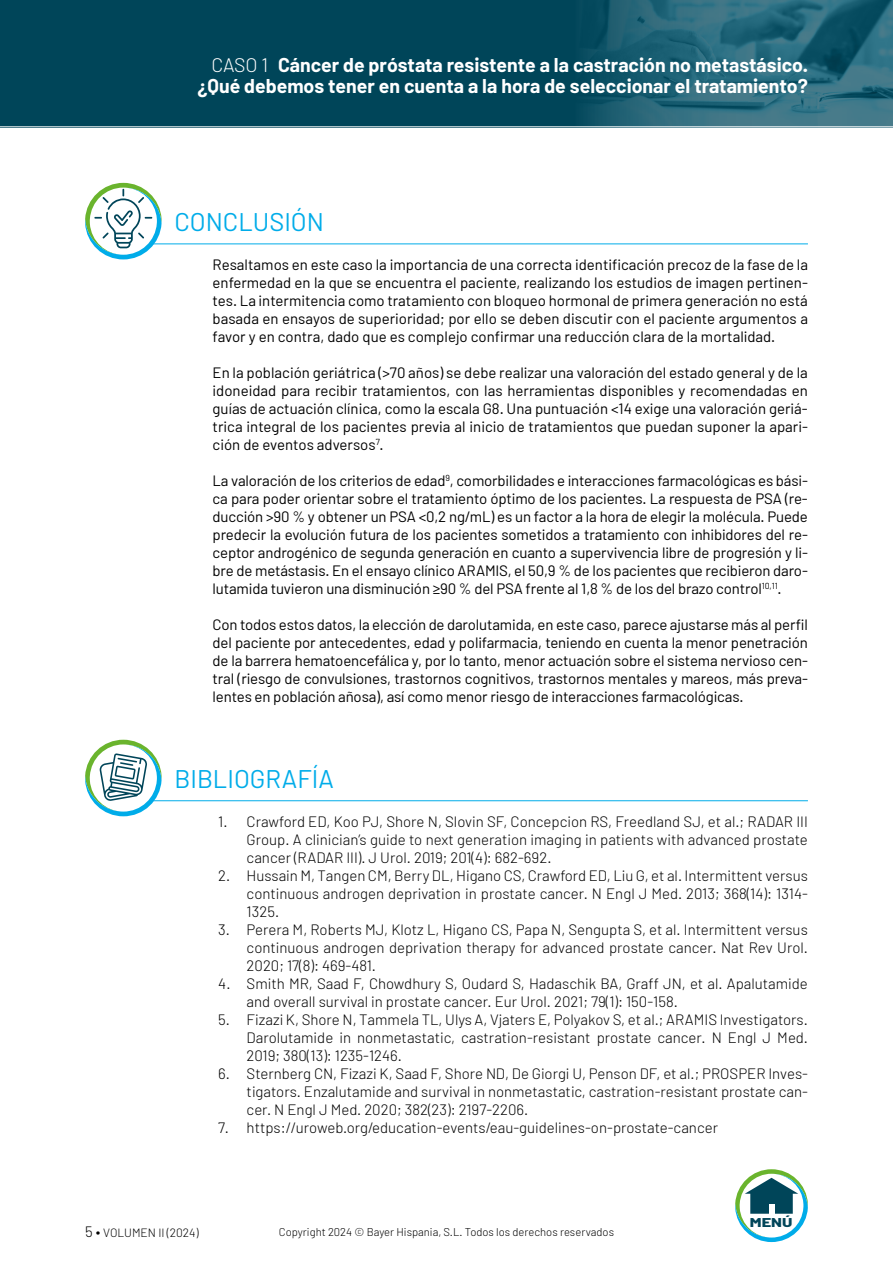
<style>
.page{position:relative;width:893px;height:1263px;background:#fff}
.page>*{position:absolute;margin:0;border:0;box-sizing:border-box;transform-origin:0 0}
.t1{font:25.5px "Barlow";color:#00ace9}
.t2{font:700 19.5px/21px "Barlow";color:#fff;text-align:right}
.t3{font:15px/18px "Barlow";letter-spacing:-.01em;color:#000;text-align:justify}
.t4{font:300 15px/18px "Barlow";color:#000;text-align:justify}
.t5{font:800 12.75px "Barlow";color:#004559;scale:1.3 1}
.t6{font:300 12px "Barlow";color:#000}
.t7{font:300 11.25px "Barlow";color:#000}
.s1{font-weight:300}
.s2{font-size:15px}
</style>
<div class="page">
<svg style="left:735px;top:1169px;width:73px;height:73px"></svg>
<div style="left:769px;top:1205px;width:5px;height:10px;background:#fff"></div>
<hr style="left:128px;top:243px;width:680px;height:1px;background:#00ace9">
<hr style="left:128px;top:800px;width:680px;height:1px;background:#00ace9">
<svg style="left:85px;top:183px;width:77px;height:76px"></svg>
<svg style="left:85px;top:740px;width:77px;height:76px"></svg>
<div style="left:0;top:0;width:893px;height:128px;background:#004559"></div>
<img style="left:572px;top:0;width:321px;height:128px">
<hr style="left:0;top:126px;width:893px;height:1px;background:#fff">
<h2 class="t2" style="left:198px;top:54px;width:612px"><span class="s1">CASO 1</span> Cáncer de próstata resistente a la castración no metastásico. ¿Qué debemos tener en cuenta a la hora de seleccionar el tratamiento?</h2>
<h1 class="t1" style="left:174px;top:206px;width:151px">CONCLUSIÓN</h1>
<p class="t3" style="left:213px;top:255px;width:597px">Resaltamos en este caso la importancia de una correcta identificación precoz de la fase de la enfermedad en la que se encuentra el paciente, realizando los estudios de imagen pertinen&shy;tes. La intermitencia como tratamiento con bloqueo hormonal de primera generación no está basada en ensayos de superioridad; por ello se deben discutir con el paciente argumentos a favor y en contra, dado que es complejo confirmar una reducción clara de la mortalidad.</p>
<p class="t3" style="left:213px;top:363px;width:597px">En la población geriátrica (&gt;70 años) se debe realizar una valoración del estado general y de la idoneidad para recibir tratamientos, con las herramientas disponibles y recomendadas en guías de actuación clínica, como la escala G8. Una puntuación &lt;14 exige una valoración geriá&shy;trica integral de los pacientes previa al inicio de tratamientos que puedan suponer la apari&shy;ción de eventos adversos<sup>7</sup>.</p>
<p class="t3" style="left:213px;top:471px;width:597px">La valoración de los criterios de edad<sup>9</sup>, comorbilidades e interacciones farmacológicas es bási&shy;ca para poder orientar sobre el tratamiento óptimo de los pacientes. La respuesta de PSA (re&shy;ducción &gt;90 % y obtener un PSA &lt;0,2 ng/mL) es un factor a la hora de elegir la molécula. Puede predecir la evolución futura de los pacientes sometidos a tratamiento con inhibidores del re&shy;ceptor androgénico de segunda generación en cuanto a supervivencia libre de progresión y li&shy;bre de metástasis. En el ensayo clínico ARAMIS, el 50,9 % de los pacientes que recibieron daro&shy;lutamida tuvieron una disminución ≥90 % del PSA frente al 1,8 % de los del brazo control<sup>10,11</sup>.</p>
<p class="t3" style="left:213px;top:615px;width:597px">Con todos estos datos, la elección de darolutamida, en este caso, parece ajustarse más al perfil del paciente por antecedentes, edad y polifarmacia, teniendo en cuenta la menor penetración de la barrera hematoencefálica y, por lo tanto, menor actuación sobre el sistema nervioso cen&shy;tral (riesgo de convulsiones, trastornos cognitivos, trastornos mentales y mareos, más preva&shy;lentes en población añosa), así como menor riesgo de interacciones farmacológicas.</p>
<h1 class="t1" style="left:174px;top:763px;width:161px">BIBLIOGRAFÍA</h1>
<p class="t4" style="left:247px;top:812px;width:563px;text-indent:-28px">1. Crawford ED, Koo PJ, Shore N, Slovin SF, Concepcion RS, Freedland SJ, et al.; RADAR III Group. A clinician’s guide to next generation imaging in patients with advanced prostate cancer (RADAR III). J Urol. 2019; 201(4): 682-692.</p>
<p class="t4" style="left:247px;top:866px;width:563px;text-indent:-28px">2. Hussain M, Tangen CM, Berry DL, Higano CS, Crawford ED, Liu G, et al. Intermittent versus continuous androgen deprivation in prostate cancer. N Engl J Med. 2013; 368(14): 1314- 1325.</p>
<p class="t4" style="left:247px;top:920px;width:563px;text-indent:-28px">3. Perera M, Roberts MJ, Klotz L, Higano CS, Papa N, Sengupta S, et al. Intermittent versus continuous androgen deprivation therapy for advanced prostate cancer. Nat Rev Urol.<br>2020; 17(8): 469-481.</p>
<p class="t4" style="left:247px;top:974px;width:563px;text-indent:-28px">4. Smith MR, Saad F, Chowdhury S, Oudard S, Hadaschik BA, Graff JN, et al. Apalutamide and overall survival in prostate cancer. Eur Urol. 2021; 79(1): 150-158.</p>
<p class="t4" style="left:247px;top:1010px;width:563px;text-indent:-28px">5. Fizazi K, Shore N, Tammela TL, Ulys A, Vjaters E, Polyakov S, et al.; ARAMIS Investigators.<br>Darolutamide in nonmetastatic, castration-resistant prostate cancer. N Engl J Med.<br>2019; 380(13): 1235-1246.</p>
<p class="t4" style="left:247px;top:1064px;width:563px;text-indent:-28px">6. Sternberg CN, Fizazi K, Saad F, Shore ND, De Giorgi U, Penson DF, et al.; PROSPER Inves&shy;tigators. Enzalutamide and survival in nonmetastatic, castration-resistant prostate can&shy;cer. N Engl J Med. 2020; 382(23): 2197-2206.</p>
<p class="t4" style="left:218px;top:1118px;width:501px">7. https://uroweb.org/education-events/eau-guidelines-on-prostate-cancer</p>
<p class="t6" style="left:85px;top:1225px;width:115px"><span class="s2">5 •</span> VOLUMEN II (2024)</p>
<p class="t7" style="left:279px;top:1224px;width:337px">Copyright 2024 © Bayer Hispania, S.L. Todos los derechos reservados</p>
<p class="t5" style="left:750px;top:1215px;width:34px">MENÚ</p>
</div>
